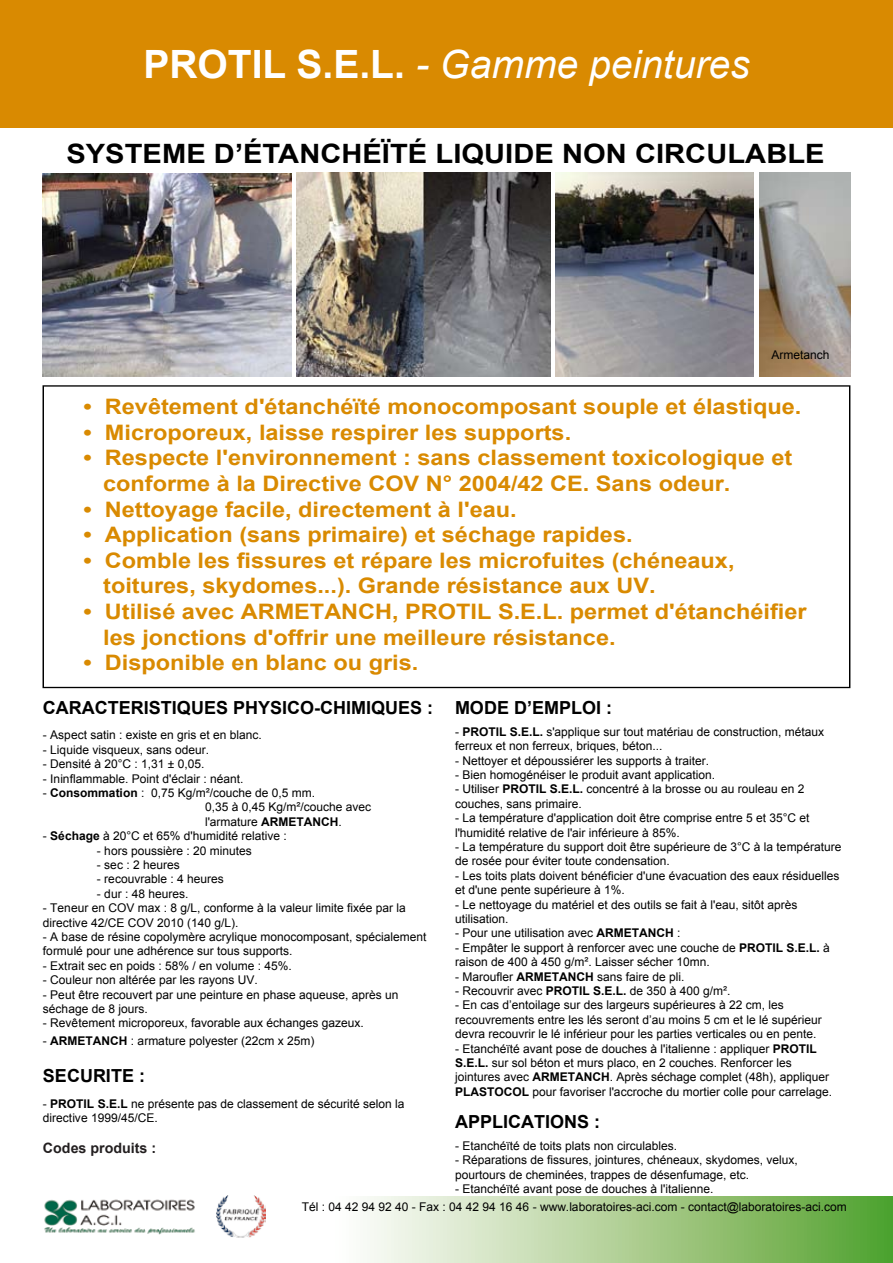
<style>
.page{position:relative;width:893px;height:1263px;background:#fff}
.page>*{position:absolute;margin:0;border:0;box-sizing:border-box;transform-origin:0 0}
.t1{font:italic 39px "Arial";color:#fff}
.t2{font:700 26.7px "Arial";color:#000;scale:1.09 1}
.t3{font:700 21.3px/25.7px "Arial";color:#d98a01;scale:1.1 1}
.t4{font:700 18px "Arial";color:#000}
.t5{font:700 14.25px "Arial";color:#231f20}
.t6{font:12px/14.4px "Arial";color:#000}
.s1{font-weight:700;font-style:normal}
.s2{font-weight:700}
</style>
<div class="page">
<div style="left:0;top:0;width:893px;height:127px;background:#d98a01"></div>
<svg style="left:216px;top:1196px;width:677px;height:67px"></svg>
<img style="left:44px;top:1199px;width:151px;height:36px">
<img style="left:217px;top:1196px;width:48px;height:42px">
<img style="left:43px;top:173px;width:249px;height:203px">
<img style="left:555px;top:173px;width:198px;height:203px">
<img style="left:297px;top:173px;width:253px;height:203px">
<img style="left:759px;top:173px;width:91px;height:203px">
<h1 class="t1" style="left:143px;top:39px;width:608px"><span class="s1">PROTIL S.E.L.</span> - Gamme peintures</h1>
<h2 class="t2" style="left:66px;top:135px;width:697px">SYSTEME D’ÉTANCHÉÏTÉ LIQUIDE NON CIRCULABLE</h2>
<p class="t6" style="left:771px;top:347px;width:60px">Armetanch</p>
<h3 class="t3" style="left:84px;top:395px;width:654px">• Revêtement d'étanchéïté monocomposant souple et élastique.</h3>
<h3 class="t3" style="left:84px;top:420px;width:445px">• Microporeux, laisse respirer les supports.</h3>
<h3 class="t3" style="left:103px;top:446px;width:628px;text-indent:-20px">• Respecte l'environnement : sans classement toxicologique et conforme à la Directive COV N° 2004/42 CE. Sans odeur.</h3>
<h3 class="t3" style="left:84px;top:497px;width:395px">• Nettoyage facile, directement à l'eau.</h3>
<h3 class="t3" style="left:84px;top:522px;width:501px">• Application (sans primaire) et séchage rapides.</h3>
<h3 class="t3" style="left:103px;top:548px;width:575px;text-indent:-20px">• Comble les fissures et répare les microfuites (chéneaux, toitures, skydomes...). Grande résistance aux UV.</h3>
<h3 class="t3" style="left:103px;top:599px;width:641px;text-indent:-20px">• Utilisé avec ARMETANCH, PROTIL S.E.L. permet d'étanchéifier les jonctions d'offrir une meilleure résistance.</h3>
<h3 class="t3" style="left:84px;top:650px;width:306px">• Disponible en blanc ou gris.</h3>
<h3 class="t4" style="left:43px;top:696px;width:392px">CARACTERISTIQUES PHYSICO-CHIMIQUES :</h3>
<p class="t6" style="left:43px;top:728px;width:220px">- Aspect satin : existe en gris et en blanc.</p>
<p class="t6" style="left:43px;top:742px;width:168px">- Liquide visqueux, sans odeur.</p>
<p class="t6" style="left:43px;top:757px;width:163px">- Densité à 20°C : 1,31 ± 0,05.</p>
<p class="t6" style="left:43px;top:771px;width:202px">- Ininflammable. Point d'éclair : néant.</p>
<p class="t6" style="left:205px;top:786px;width:168px;text-indent:-162px">- <span class="s2">Consommation</span> : 0,75 Kg/m²/couche de 0,5 mm.<br>0,35 à 0,45 Kg/m²/couche avec l'armature <span class="s2">ARMETANCH</span>.</p>
<p class="t6" style="left:43px;top:829px;width:245px">- <span class="s2">Séchage</span> à 20°C et 65% d'humidité relative :</p>
<p class="t6" style="left:97px;top:843px;width:156px">- hors poussière : 20 minutes</p>
<p class="t6" style="left:97px;top:858px;width:84px">- sec : 2 heures</p>
<p class="t6" style="left:97px;top:872px;width:128px">- recouvrable : 4 heures</p>
<p class="t6" style="left:97px;top:886px;width:93px">- dur : 48 heures.</p>
<p class="t6" style="left:43px;top:901px;width:364px">- Teneur en COV max : 8 g/L, conforme à la valeur limite fixée par la directive 42/CE COV 2010 (140 g/L).</p>
<p class="t6" style="left:43px;top:930px;width:385px">- A base de résine copolymère acrylique monocomposant, spécialement formulé pour une adhérence sur tous supports.</p>
<p class="t6" style="left:43px;top:958px;width:250px">- Extrait sec en poids : 58% / en volume : 45%.</p>
<p class="t6" style="left:43px;top:973px;width:216px">- Couleur non altérée par les rayons UV.</p>
<p class="t6" style="left:43px;top:987px;width:357px">- Peut être recouvert par une peinture en phase aqueuse, après un séchage de 8 jours.</p>
<p class="t6" style="left:43px;top:1016px;width:322px">- Revêtement microporeux, favorable aux échanges gazeux.</p>
<p class="t6" style="left:43px;top:1033px;width:273px">- <span class="s2">ARMETANCH</span> : armature polyester (22cm x 25m)</p>
<h3 class="t4" style="left:43px;top:1064px;width:104px">SECURITE :</h3>
<p class="t6" style="left:43px;top:1096px;width:363px">- <span class="s2">PROTIL S.E.L</span> ne présente pas de classement de sécurité selon la directive 1999/45/CE.</p>
<p class="t5" style="left:43px;top:1139px;width:115px">Codes produits :</p>
<h3 class="t4" style="left:455px;top:696px;width:159px">MODE D’EMPLOI :</h3>
<p class="t6" style="left:455px;top:724px;width:371px">- <span class="s2">PROTIL S.E.L.</span> s'applique sur tout matériau de construction, métaux ferreux et non ferreux, briques, béton...</p>
<p class="t6" style="left:455px;top:753px;width:256px">- Nettoyer et dépoussiérer les supports à traiter.</p>
<p class="t6" style="left:455px;top:768px;width:262px">- Bien homogénéiser le produit avant application.</p>
<p class="t6" style="left:455px;top:782px;width:351px">- Utiliser <span class="s2">PROTIL S.E.L.</span> concentré à la brosse ou au rouleau en 2 couches, sans primaire.</p>
<p class="t6" style="left:455px;top:811px;width:356px">- La température d'application doit être comprise entre 5 et 35°C et l'humidité relative de l'air inférieure à 85%.</p>
<p class="t6" style="left:455px;top:840px;width:388px">- La température du support doit être supérieure de 3°C à la température de rosée pour éviter toute condensation.</p>
<p class="t6" style="left:455px;top:868px;width:386px">- Les toits plats doivent bénéficier d'une évacuation des eaux résiduelles et d'une pente supérieure à 1%.</p>
<p class="t6" style="left:455px;top:897px;width:344px">- Le nettoyage du matériel et des outils se fait à l'eau, sitôt après utilisation.</p>
<p class="t6" style="left:455px;top:926px;width:227px">- Pour une utilisation avec <span class="s2">ARMETANCH</span> :</p>
<p class="t6" style="left:455px;top:940px;width:376px">- Empâter le support à renforcer avec une couche de <span class="s2">PROTIL S.E.L.</span> à raison de 400 à 450 g/m². Laisser sécher 10mn.</p>
<p class="t6" style="left:455px;top:969px;width:231px">- Maroufler <span class="s2">ARMETANCH</span> sans faire de pli.</p>
<p class="t6" style="left:455px;top:984px;width:277px">- Recouvrir avec <span class="s2">PROTIL S.E.L.</span> de 350 à 400 g/m².</p>
<p class="t6" style="left:455px;top:998px;width:368px">- En cas d’entoilage sur des largeurs supérieures à 22 cm, les recouvrements entre les lés seront d’au moins 5 cm et le lé supérieur devra recouvrir le lé inférieur pour les parties verticales ou en pente.</p>
<p class="t6" style="left:455px;top:1041px;width:379px">- Etanchéïté avant pose de douches à l'italienne : appliquer <span class="s2">PROTIL S.E.L.</span> sur sol béton et murs placo, en 2 couches. Renforcer les jointures avec <span class="s2">ARMETANCH</span>. Après séchage complet (48h), appliquer <span class="s2">PLASTOCOL</span> pour favoriser l'accroche du mortier colle pour carrelage.</p>
<h3 class="t4" style="left:455px;top:1110px;width:147px">APPLICATIONS :</h3>
<p class="t6" style="left:455px;top:1138px;width:224px">- Etanchéïté de toits plats non circulables.</p>
<p class="t6" style="left:455px;top:1153px;width:344px">- Réparations de fissures, jointures, chéneaux, skydomes, velux, pourtours de cheminées, trappes de désenfumage, etc.</p>
<p class="t6" style="left:455px;top:1182px;width:260px">- Etanchéïté avant pose de douches à l'italienne.</p>
<p class="t6" style="left:302px;top:1199px;width:547px">Tél : 04 42 94 92 40 - Fax : 04 42 94 16 46 - www.laboratoires-aci.com - contact@laboratoires-aci.com</p>
</div>
